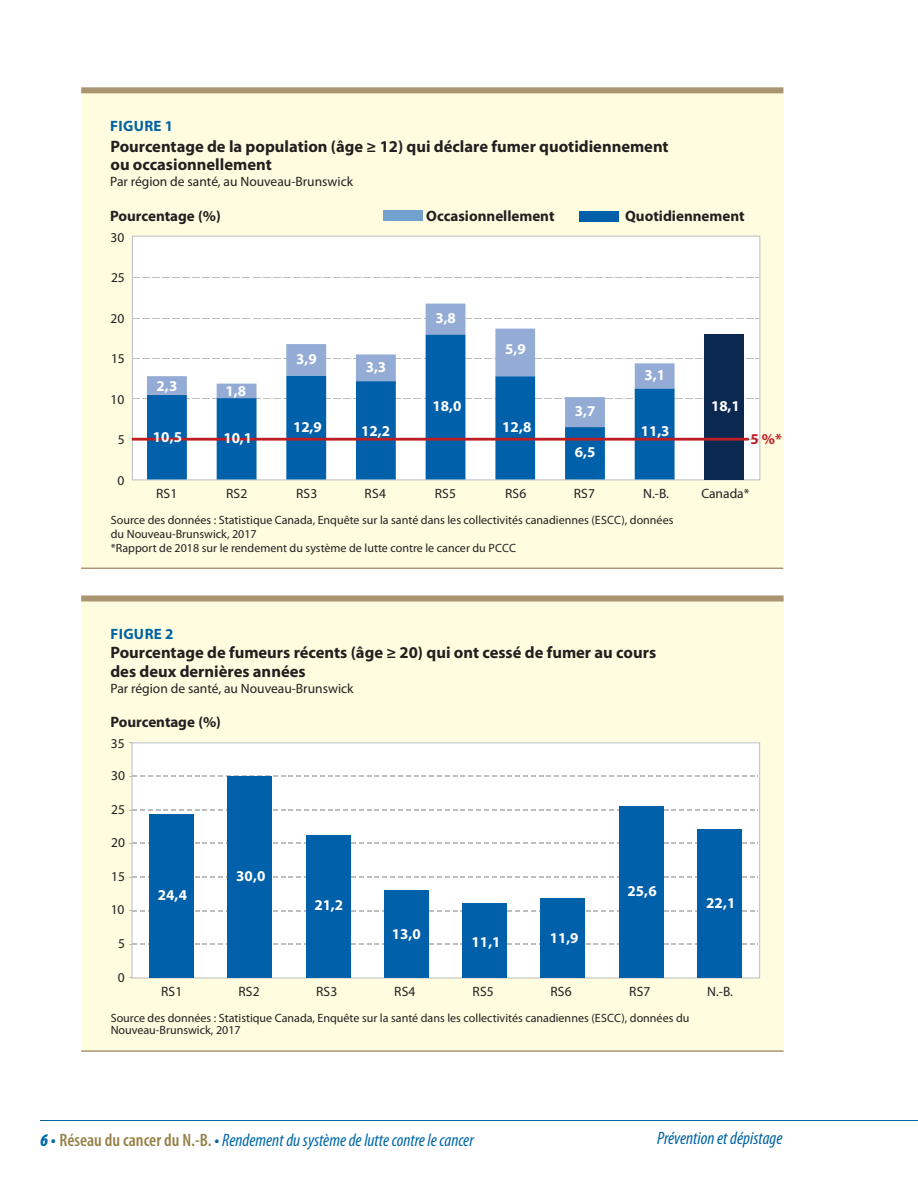
<style>
.page{position:relative;width:918px;height:1188px;background:#fff}
.page>*{position:absolute;margin:0;border:0;box-sizing:border-box;transform-origin:0 0}
.t1{font:italic condensed 18px "Myriad Pro";color:#0068a9}
.t2{font:italic condensed 18px "Myriad Pro";color:#0063a4}
.t3{font:700 16.5px/18.9px "Myriad Pro";color:#231f20}
.t4{font:700 15px "Myriad Pro";color:#fff}
.t5{font:700 15px "Myriad Pro";color:#231f20}
.t6{font:700 15px "Myriad Pro";letter-spacing:.02em;color:#0063a4}
.t7{font:700 15px "Myriad Pro";color:#bd1e24}
.t8{font:13.5px "Myriad Pro";color:#231f20}
.t9{font:12px/13.6px "Myriad Pro";color:#231f20}
.s1{font-weight:900}
.s2{font-weight:700;font-style:normal}
.s3{font-weight:600;font-style:normal;color:#968249}
.s4{font-weight:600;font-style:normal;color:#0063a4}
</style>
<div class="page">
<hr style="left:40px;top:1120px;width:878px;height:1px;background:#0063a4">
<div style="left:81px;top:90px;width:702px;height:478px;background:#fffcdf"></div>
<div style="left:132px;top:236px;width:628px;height:244px;background:#fff"></div>
<div style="left:384px;top:211px;width:39px;height:10px;background:#73a1ce"></div>
<div style="left:580px;top:211px;width:39px;height:10px;background:#0060aa"></div>
<div style="left:81px;top:87px;width:702px;height:6px;background:#a99571"></div>
<hr style="left:81px;top:568px;width:702px;height:1px;background:#a99571">
<svg style="left:132px;top:277px;width:627px;height:1px"></svg>
<svg style="left:132px;top:318px;width:627px;height:1px"></svg>
<svg style="left:132px;top:358px;width:627px;height:1px"></svg>
<svg style="left:132px;top:398px;width:627px;height:1px"></svg>
<div style="left:704px;top:334px;width:40px;height:145px;background:#0b2950"></div>
<svg style="left:147px;top:427px;width:528px;height:52px;fill:#0060aa"></svg>
<svg style="left:147px;top:304px;width:528px;height:123px"></svg>
<svg style="left:132px;top:438px;width:627px;height:3px;background:#b2323d"></svg>
<div style="left:81px;top:599px;width:702px;height:452px;background:#fffcdf"></div>
<div style="left:81px;top:595px;width:702px;height:7px;background:#a99571"></div>
<hr style="left:81px;top:1050px;width:702px;height:2px;background:#a99571">
<div style="left:132px;top:743px;width:628px;height:235px;background:#fff"></div>
<div style="left:697px;top:829px;width:45px;height:149px;background:#0060aa"></div>
<div style="left:619px;top:806px;width:45px;height:172px;background:#0060aa"></div>
<div style="left:540px;top:898px;width:45px;height:80px;background:#0060aa"></div>
<div style="left:462px;top:903px;width:45px;height:75px;background:#0060aa"></div>
<div style="left:384px;top:890px;width:45px;height:88px;background:#0060aa"></div>
<div style="left:306px;top:835px;width:45px;height:143px;background:#0060aa"></div>
<div style="left:228px;top:776px;width:44px;height:202px;background:#0060aa"></div>
<div style="left:149px;top:814px;width:45px;height:164px;background:#0060aa"></div>
<svg style="left:129px;top:776px;width:629px;height:1px"></svg>
<svg style="left:129px;top:810px;width:629px;height:1px"></svg>
<svg style="left:129px;top:843px;width:629px;height:1px"></svg>
<svg style="left:129px;top:876px;width:629px;height:2px"></svg>
<svg style="left:129px;top:910px;width:629px;height:1px"></svg>
<svg style="left:129px;top:944px;width:629px;height:1px"></svg>
<p class="t6" style="left:110px;top:120px;width:64px">FIGURE 1</p>
<p class="t3" style="left:110px;top:138px;width:560px">Pourcentage de la population (âge ≥ 12) qui déclare fumer quotidiennement ou occasionnellement</p>
<p class="t8" style="left:110px;top:177px;width:244px">Par région de santé, au Nouveau-Brunswick</p>
<p class="t5" style="left:110px;top:210px;width:112px">Pourcentage (%)</p>
<p class="t5" style="left:426px;top:210px;width:130px">Occasionnellement</p>
<p class="t5" style="left:625px;top:210px;width:121px">Quotidiennement</p>
<p class="t8" style="left:111px;top:232px;width:15px">30</p>
<p class="t8" style="left:111px;top:273px;width:15px">25</p>
<p class="t8" style="left:111px;top:313px;width:15px">20</p>
<p class="t8" style="left:111px;top:354px;width:15px">15</p>
<p class="t8" style="left:111px;top:394px;width:15px">10</p>
<p class="t8" style="left:118px;top:435px;width:8px">5</p>
<p class="t8" style="left:118px;top:475px;width:8px">0</p>
<p class="t4" style="left:157px;top:380px;width:22px">2,3</p>
<p class="t4" style="left:225px;top:385px;width:22px">1,8</p>
<p class="t4" style="left:153px;top:431px;width:31px">10,5</p>
<p class="t4" style="left:223px;top:432px;width:30px">10,1</p>
<p class="t4" style="left:296px;top:353px;width:22px">3,9</p>
<p class="t4" style="left:366px;top:361px;width:22px">3,3</p>
<p class="t4" style="left:293px;top:421px;width:30px">12,9</p>
<p class="t4" style="left:361px;top:425px;width:31px">12,2</p>
<p class="t4" style="left:435px;top:312px;width:22px">3,8</p>
<p class="t4" style="left:432px;top:400px;width:31px">18,0</p>
<p class="t4" style="left:505px;top:344px;width:22px">5,9</p>
<p class="t4" style="left:502px;top:421px;width:31px">12,8</p>
<p class="t4" style="left:575px;top:406px;width:22px">3,7</p>
<p class="t4" style="left:575px;top:447px;width:22px">6,5</p>
<p class="t4" style="left:645px;top:369px;width:22px">3,1</p>
<p class="t4" style="left:641px;top:425px;width:30px">11,3</p>
<p class="t4" style="left:711px;top:400px;width:30px">18,1</p>
<p class="t7" style="left:750px;top:433px;width:33px">5 %*</p>
<p class="t8" style="left:156px;top:488px;width:23px">RS1</p>
<p class="t8" style="left:226px;top:488px;width:23px">RS2</p>
<p class="t8" style="left:296px;top:488px;width:23px">RS3</p>
<p class="t8" style="left:365px;top:488px;width:23px">RS4</p>
<p class="t8" style="left:435px;top:488px;width:23px">RS5</p>
<p class="t8" style="left:505px;top:488px;width:23px">RS6</p>
<p class="t8" style="left:574px;top:488px;width:23px">RS7</p>
<p class="t8" style="left:643px;top:488px;width:27px">N.-B.</p>
<p class="t8" style="left:701px;top:488px;width:50px">Canada*</p>
<p class="t9" style="left:111px;top:514px;width:564px">Source des données : Statistique Canada, Enquête sur la santé dans les collectivités canadiennes (ESCC), données du Nouveau-Brunswick, 2017<br>*Rapport de 2018 sur le rendement du système de lutte contre le cancer du PCCC</p>
<p class="t6" style="left:111px;top:628px;width:64px">FIGURE 2</p>
<p class="t3" style="left:110px;top:644px;width:547px">Pourcentage de fumeurs récents (âge ≥ 20) qui ont cessé de fumer au cours des deux dernières années</p>
<p class="t8" style="left:111px;top:683px;width:245px">Par région de santé, au Nouveau-Brunswick</p>
<p class="t5" style="left:110px;top:716px;width:112px">Pourcentage (%)</p>
<p class="t8" style="left:111px;top:738px;width:15px">35</p>
<p class="t8" style="left:111px;top:770px;width:15px">30</p>
<p class="t8" style="left:111px;top:804px;width:15px">25</p>
<p class="t8" style="left:111px;top:837px;width:15px">20</p>
<p class="t8" style="left:111px;top:871px;width:15px">15</p>
<p class="t8" style="left:111px;top:905px;width:15px">10</p>
<p class="t8" style="left:118px;top:938px;width:8px">5</p>
<p class="t8" style="left:118px;top:972px;width:8px">0</p>
<p class="t4" style="left:158px;top:889px;width:31px">24,4</p>
<p class="t4" style="left:236px;top:870px;width:31px">30,0</p>
<p class="t4" style="left:314px;top:899px;width:30px">21,2</p>
<p class="t4" style="left:392px;top:928px;width:31px">13,0</p>
<p class="t4" style="left:471px;top:937px;width:31px">11,1</p>
<p class="t4" style="left:550px;top:932px;width:30px">11,9</p>
<p class="t4" style="left:628px;top:886px;width:31px">25,6</p>
<p class="t4" style="left:706px;top:897px;width:31px">22,1</p>
<p class="t8" style="left:161px;top:986px;width:23px">RS1</p>
<p class="t8" style="left:238px;top:986px;width:23px">RS2</p>
<p class="t8" style="left:316px;top:986px;width:23px">RS3</p>
<p class="t8" style="left:394px;top:986px;width:23px">RS4</p>
<p class="t8" style="left:472px;top:986px;width:23px">RS5</p>
<p class="t8" style="left:550px;top:986px;width:23px">RS6</p>
<p class="t8" style="left:629px;top:986px;width:23px">RS7</p>
<p class="t8" style="left:707px;top:986px;width:27px">N.-B.</p>
<p class="t9" style="left:111px;top:1012px;width:580px;line-height:12.3px">Source des données : Statistique Canada, Enquête sur la santé dans les collectivités canadiennes (ESCC), données du<br>Nouveau-Brunswick, 2017</p>
<h1 class="t1" style="left:40px;top:1131px;width:435px"><span class="s1">6</span> <span class="s2">•</span> <span class="s3">Réseau du cancer du N.-B.</span> <span class="s4">•</span> Rendement du système de lutte contre le cancer</h1>
<p class="t2" style="left:657px;top:1129px;width:127px">Prévention et dépistage</p>
</div>
